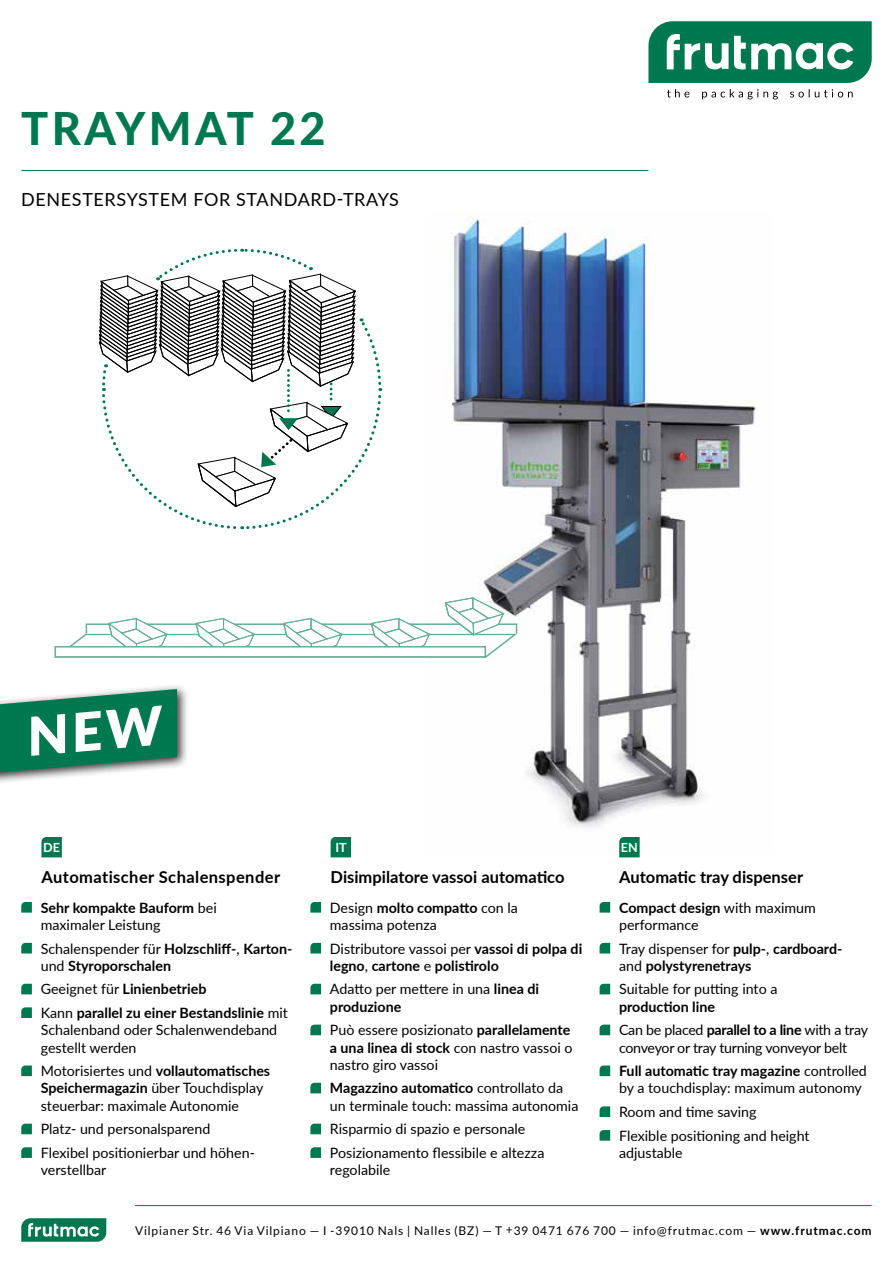
<style>
.page{position:relative;width:893px;height:1263px;background:#fff}
.page>*{position:absolute;margin:0;border:0;box-sizing:border-box;transform-origin:0 0}
.t1{font:800 45px "Lato";letter-spacing:.075em;color:#00784f}
.t2{font:18px "Lato";letter-spacing:.035em;color:#000}
.t3{font:700 16.5px "Lato";color:#000}
.t4{font:700 16.5px "Lato";letter-spacing:.025em;color:#000}
.t5{font:14.25px/17.2px "Lato";color:#000}
.t6{font:700 14.25px/17.2px "Lato";color:#000}
.t7{font:14.25px/23.5px "Lato";letter-spacing:-.02em;color:#000}
.t8{font:700 12.6px "Lato";color:#fff}
.t9{font:12px "Lato";letter-spacing:.075em;color:#000}
.s1{font-weight:700}
.s2{font-weight:400}
</style>
<div class="page">
<img style="left:452px;top:215px;width:304px;height:613px">
<svg style="left:648px;top:21px;width:224px;height:62px"></svg>
<svg style="left:667px;top:89px;width:186px;height:10px"></svg>
<svg style="left:21px;top:1218px;width:85px;height:24px;background:#3a9777"></svg>
<hr style="left:22px;top:170px;width:626px;height:1px;background:#00784f">
<svg style="left:21px;top:902px;width:11px;height:11px"></svg>
<svg style="left:21px;top:943px;width:11px;height:10px"></svg>
<svg style="left:21px;top:984px;width:11px;height:10px"></svg>
<svg style="left:21px;top:1007px;width:11px;height:11px"></svg>
<svg style="left:21px;top:1065px;width:11px;height:11px"></svg>
<svg style="left:21px;top:1124px;width:11px;height:10px"></svg>
<svg style="left:21px;top:1147px;width:11px;height:11px"></svg>
<svg style="left:310px;top:902px;width:11px;height:11px"></svg>
<svg style="left:310px;top:943px;width:11px;height:10px"></svg>
<svg style="left:310px;top:984px;width:11px;height:10px"></svg>
<svg style="left:310px;top:1025px;width:11px;height:10px"></svg>
<svg style="left:310px;top:1083px;width:11px;height:10px"></svg>
<svg style="left:310px;top:1124px;width:11px;height:10px"></svg>
<svg style="left:310px;top:1147px;width:11px;height:11px"></svg>
<svg style="left:600px;top:902px;width:10px;height:11px"></svg>
<svg style="left:600px;top:943px;width:10px;height:10px"></svg>
<svg style="left:600px;top:984px;width:10px;height:10px"></svg>
<svg style="left:600px;top:1025px;width:10px;height:10px"></svg>
<svg style="left:600px;top:1065px;width:10px;height:11px"></svg>
<svg style="left:600px;top:1106px;width:10px;height:11px"></svg>
<svg style="left:600px;top:1130px;width:10px;height:11px"></svg>
<hr style="left:135px;top:1205px;width:736px;height:1px;background:#00784f">
<svg style="left:41px;top:837px;width:21px;height:20px"></svg>
<svg style="left:331px;top:837px;width:20px;height:20px"></svg>
<svg style="left:619px;top:837px;width:21px;height:20px"></svg>
<div style="left:0;top:683px;width:189px;height:102px;background:#000;opacity:.8"></div>
<svg style="left:0;top:689px;width:177px;height:83px"></svg>
<svg style="left:98px;top:248px;width:285px;height:282px"></svg>
<svg style="left:70px;top:596px;width:449px;height:62px"></svg>
<svg style="left:54px;top:646px;width:432px;height:12px"></svg>
<h1 class="t1" style="left:21px;top:95px;width:306px">TRAYMAT 22</h1>
<p class="t2" style="left:21px;top:186px;width:379px">DENESTERSYSTEM FOR STANDARD-TRAYS</p>
<p class="t8" style="left:43px;top:838px;width:18px">DE</p>
<p class="t8" style="left:335px;top:838px;width:13px">IT</p>
<p class="t8" style="left:621px;top:838px;width:18px">EN</p>
<p class="t4" style="left:41px;top:865px;width:240px">Automatischer Schalenspender</p>
<p class="t3" style="left:331px;top:865px;width:235px">Disimpilatore vassoi automatico</p>
<p class="t3" style="left:619px;top:865px;width:185px">Automatic tray dispenser</p>
<p class="t5" style="left:41px;top:898px;width:178px"><span class="s1">Sehr kompakte Bauform</span> bei maximaler Leistung</p>
<p class="t6" style="left:41px;top:939px;width:253px"><span class="s2">Schalenspender für</span> Holzschliff-<span class="s2">,</span> Karton&shy;<span class="s2">und</span> Styroporschalen</p>
<p class="t6" style="left:41px;top:977px;width:249px;line-height:23.7px"><span class="s2">Geeignet für</span> Linienbetrieb<br><span class="s2">Kann</span> parallel zu einer Bestandslinie <span class="s2">mit</span></p>
<p class="t5" style="left:41px;top:1021px;width:238px">Schalenband oder Schalenwendeband gestellt werden</p>
<p class="t5" style="left:41px;top:1062px;width:231px">Motorisiertes und <span class="s1">vollautomatisches<br>Speichermagazin</span> über Touchdisplay steuerbar: maximale Autonomie</p>
<p class="t5" style="left:41px;top:1117px;width:216px;line-height:23.7px">Platz- und personalsparend<br>Flexibel positionierbar und höhen-</p>
<p class="t5" style="left:41px;top:1161px;width:67px">verstellbar</p>
<p class="t5" style="left:330px;top:898px;width:190px">Design <span class="s1">molto compatto</span> con la massima potenza</p>
<p class="t6" style="left:330px;top:939px;width:254px"><span class="s2">Distributore vassoi per</span> vassoi di polpa di legno<span class="s2">,</span> cartone <span class="s2">e</span> polistirolo</p>
<p class="t5" style="left:330px;top:980px;width:211px">Adatto per mettere in una <span class="s1">linea di produzione</span></p>
<p class="t5" style="left:330px;top:1021px;width:244px">Può essere posizionato <span class="s1">parallelamente a una linea di stock</span> con nastro vassoi o nastro giro vassoi</p>
<p class="t5" style="left:330px;top:1079px;width:250px"><span class="s1">Magazzino automatico</span> controllato da un terminale touch: massima autonomia</p>
<p class="t5" style="left:330px;top:1117px;width:216px;line-height:23.7px">Risparmio di spazio e personale<br>Posizionamento flessibile e altezza</p>
<p class="t5" style="left:330px;top:1161px;width:62px">regolabile</p>
<p class="t5" style="left:619px;top:898px;width:198px"><span class="s1">Compact design</span> with maximum performance</p>
<p class="t6" style="left:619px;top:939px;width:225px"><span class="s2">Tray dispenser for</span> pulp-<span class="s2">,</span> cardboard&shy;<span class="s2">and</span> polystyrenetrays</p>
<p class="t5" style="left:619px;top:980px;width:160px">Suitable for putting into a</p>
<p class="t6" style="left:619px;top:994px;width:250px;line-height:23.5px">production line<br><span class="s2">Can be placed</span> parallel to a line <span class="s2">with a tray</span></p>
<p class="t7" style="left:619px;top:1035px;width:249px">conveyor or tray turning vonveyor belt<br><span class="s1">Full automatic tray magazine</span> controlled</p>
<p class="t5" style="left:619px;top:1076px;width:244px;line-height:23.5px">by a touchdisplay: maximum autonomy<br>Room and time saving<br>Flexible positioning and height</p>
<p class="t5" style="left:619px;top:1143px;width:65px">adjustable</p>
<p class="t9" style="left:135px;top:1222px;width:738px">Vilpianer Str. 46 Via Vilpiano — I -39010 Nals | Nalles (BZ) — T +39 0471 676 700 — info@frutmac.com — <span class="s1">www.frutmac.com</span></p>
</div>
